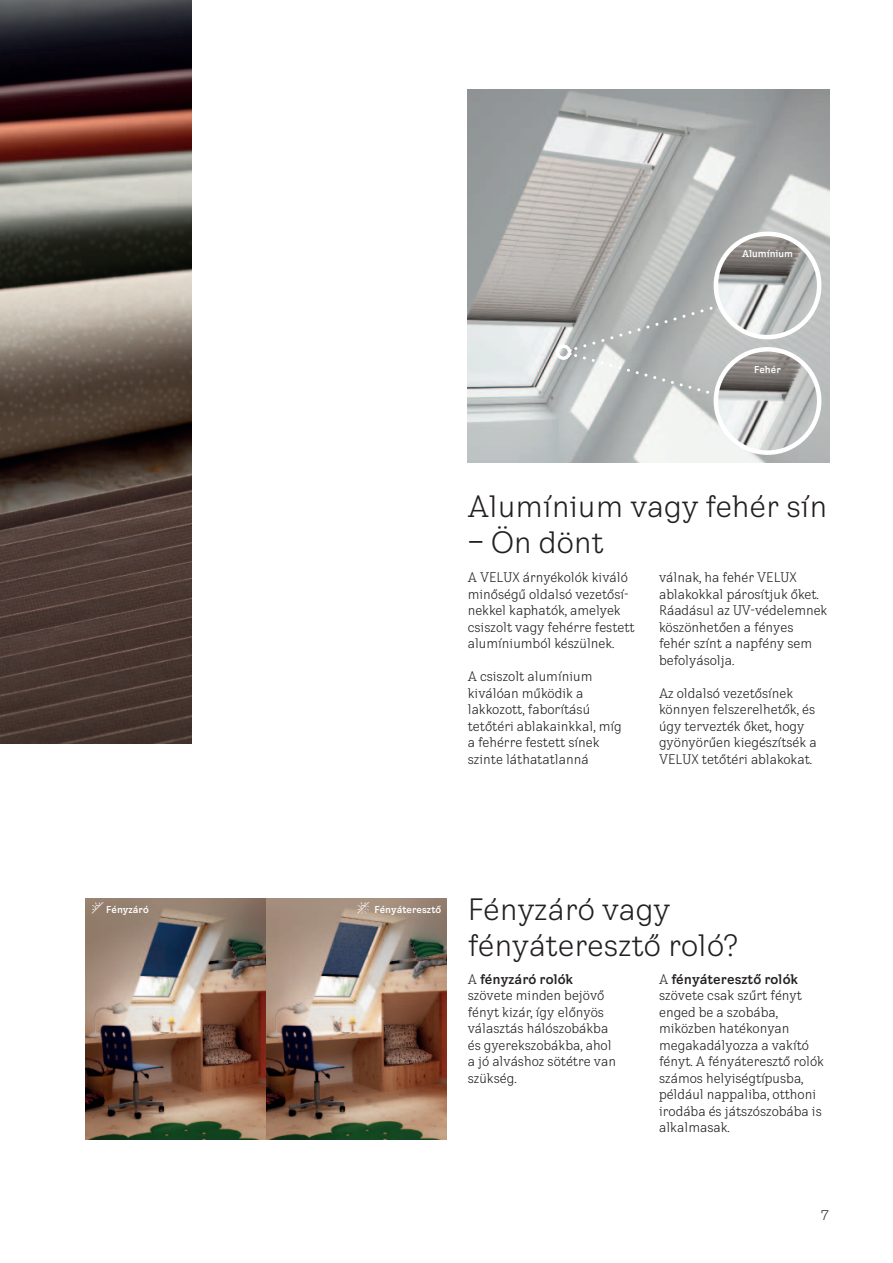
<style>
.page{position:relative;width:893px;height:1263px;background:#fff}
.page>*{position:absolute;margin:0;border:0;box-sizing:border-box;transform-origin:0 0}
.t1{font:30px/36px "VELUX Transform";color:#231f20}
.t2{font:condensed 13.5px/16.5px "VELUX Transform";color:#231f20}
.t3{font:13.5px "VELUX Transform";color:#231f20}
.t4{font:700 9.75px "VELUX Transform";color:#fff}
.s1{font-family:"VELUXICONHS";font-weight:400;font-size:18px}
.s2{font-weight:700;font-stretch:normal}
</style>
<div class="page">
<img style="left:85px;top:898px;width:361px;height:241px">
<img style="left:468px;top:90px;width:361px;height:373px">
<img style="left:0;top:0;width:191px;height:743px">
<svg style="left:569px;top:304px;width:152px;height:92px"></svg>
<div style="left:556px;top:345px;width:15px;height:15px;border:3px solid #fff;border-radius:50%"></div>
<img style="left:716px;top:349px;width:103px;height:104px;border-radius:50%">
<div style="left:714px;top:347px;width:107px;height:108px;border:4px solid #fff;border-radius:50%"></div>
<img style="left:716px;top:234px;width:103px;height:103px;border-radius:50%">
<div style="left:714px;top:232px;width:107px;height:107px;border:4px solid #fff;border-radius:50%"></div>
<p class="t4" style="left:742px;top:250px;width:53px">Alumínium</p>
<p class="t4" style="left:754px;top:366px;width:28px">Fehér</p>
<h1 class="t1" style="left:468px;top:492px;width:361px">Alumínium vagy fehér sín</h1>
<h1 class="t1" style="left:468px;top:528px;width:137px">– Ön dönt</h1>
<p class="t2" style="left:468px;top:570px;width:169px">A VELUX árnyékolók kiváló minőségű oldalsó vezetősí&shy;nekkel kaphatók, amelyek csiszolt vagy fehérre festett alumíniumból készülnek.</p>
<p class="t2" style="left:468px;top:669px;width:156px">A csiszolt alumínium kiválóan működik a lakkozott, faborí tású tetőtéri ablakainkkal, míg a fehérre festett sínek szinte láthatatlanná</p>
<p class="t2" style="left:659px;top:570px;width:170px">válnak, ha fehér VELUX ablakokkal párosítjuk őket.<br>Ráadásul az UV-védelemnek köszönhetően a fényes fehér színt a napfény sem befolyásolja.</p>
<p class="t2" style="left:659px;top:686px;width:159px">Az oldalsó vezetősínek könnyen felszerelhetők, és úgy tervezték őket, hogy gyönyörűen kiegészítsék a<br>VELUX tetőtéri ablakokat.</p>
<p class="t4" style="left:91px;top:906px;width:59px"><span class="s1">P</span> Fényzáró</p>
<p class="t4" style="left:357px;top:906px;width:85px"><span class="s1">O</span> Fényáteresztő</p>
<h1 class="t1" style="left:468px;top:894px;width:272px">Fényzáró vagy fényáteresztő roló?</h1>
<p class="t2" style="left:468px;top:972px;width:150px">A <span class="s2">fényzáró rolók </span>szövete minden bejövő fényt kizár, így előnyös választás hálószobákba és gyerekszobákba, ahol a jó alváshoz sötétre van szükség.</p>
<p class="t2" style="left:659px;top:972px;width:166px">A <span class="s2">fényáteresztő rolók </span>szövete csak szűrt fényt enged be a szobába, miközben hatékonyan megakadályozza a vakító fényt. A fényáteresztő rolók számos helyiségtípusba, például nappaliba, otthoni irodába és játszószobába is alkalmasak.</p>
<p class="t3" style="left:821px;top:1210px;width:10px">7</p>
</div>
